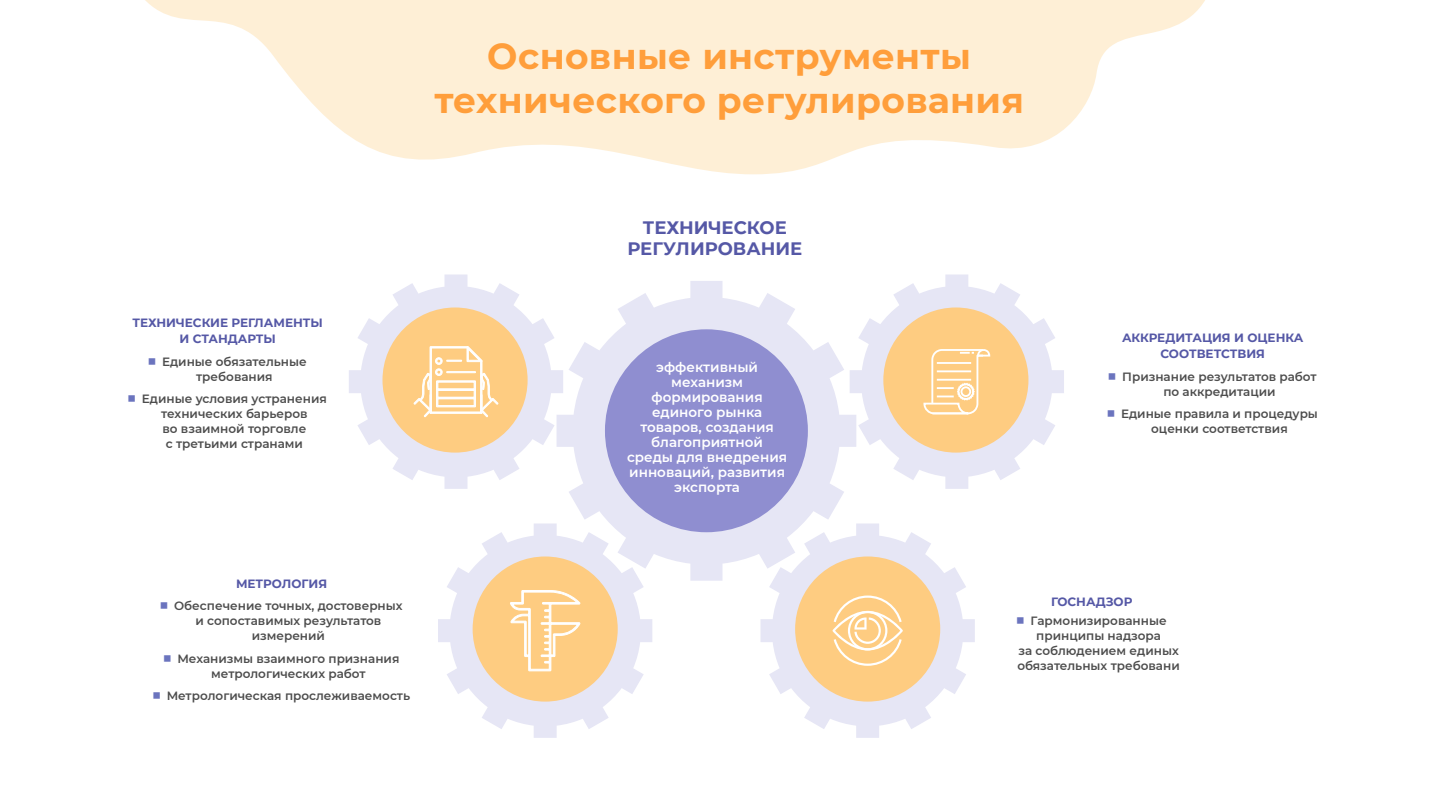
<style>
.page{position:relative;width:1440px;height:810px;background:#fff}
.page>*{position:absolute;margin:0;border:0;box-sizing:border-box;transform-origin:0 0}
.t1{font:700 36px/43.2px "Montserrat";letter-spacing:.01em;color:#ff9e3b;text-align:center}
.bullit_viol{font:700 18px/21.6px "Montserrat";color:#5558a6;text-align:center}
.bullit_viol-2{font:600 13.5px/15px "Montserrat";color:#fff;text-align:center}
.t2{font:600 12px/15px "Montserrat";color:#4d4d4d}
.bullit_viol-3{font:700 12px/16.5px "Montserrat";color:#5558a6;text-align:center}
.s1{font-size:16.5px;color:#6b74be}
</style>
<div class="page">
<svg style="left:563px;top:281px;width:287px;height:300px;fill:#e6e6f5"></svg>
<div style="left:605px;top:329px;width:203px;height:203px;background:#8f8ed0;border-radius:50%"></div>
<svg style="left:349px;top:274px;width:214px;height:215px"></svg>
<svg style="left:850px;top:274px;width:214px;height:215px"></svg>
<svg style="left:438px;top:523px;width:214px;height:215px"></svg>
<svg style="left:760px;top:523px;width:215px;height:215px"></svg>
<svg style="left:145px;top:0;width:1060px;height:175px;fill:#feefd6"></svg>
<h2 class="t1" style="left:434px;top:33px;width:591px">Основные инструменты технического регулирования</h2>
<p class="bullit_viol-3" style="left:132px;top:314px;width:192px">ТЕХНИЧЕСКИЕ РЕГЛАМЕНТЫ<br>И СТАНДАРТЫ</p>
<p class="t2" style="left:196px;top:353px;width:112px;text-indent:-49px"><span class="s1">■</span> Единые обязательные требования</p>
<p class="t2" style="left:127px;top:391px;width:202px"><span class="s1">■</span> Единые условия устранения</p>
<p class="t2" style="left:161px;top:406px;width:148px">технических барьеров</p>
<p class="t2" style="left:162px;top:421px;width:145px">во взаимной торговле</p>
<p class="t2" style="left:166px;top:436px;width:139px">с третьими странами</p>
<p class="bullit_viol-3" style="left:236px;top:575px;width:93px">МЕТРОЛОГИЯ</p>
<p class="t2" style="left:159px;top:598px;width:245px"><span class="s1">■</span> Обеспечение точных, достоверных</p>
<p class="t2" style="left:195px;top:613px;width:187px">и сопоставимых результатов</p>
<p class="t2" style="left:252px;top:628px;width:75px">измерений</p>
<p class="t2" style="left:211px;top:650px;width:190px;text-indent:-49px"><span class="s1">■</span> Механизмы взаимного признания метрологических работ</p>
<p class="t2" style="left:152px;top:688px;width:260px"><span class="s1">■</span> Метрологическая прослеживаемость</p>
<p class="bullit_viol" style="left:627px;top:215px;width:176px">ТЕХНИЧЕСКОЕ<br>РЕГУЛИРОВАНИЕ</p>
<p class="bullit_viol-2" style="left:627px;top:359px;width:162px">эффективный механизм формирования единого рынка товаров, создания благоприятной среды для внедрения инноваций, развития экспорта</p>
<p class="bullit_viol-3" style="left:1122px;top:329px;width:183px">АККРЕДИТАЦИЯ И ОЦЕНКА<br>СООТВЕТСТВИЯ</p>
<p class="t2" style="left:1163px;top:368px;width:155px;text-indent:-56px"><span class="s1">■</span> Признание результатов работ по аккредитации</p>
<p class="t2" style="left:1151px;top:406px;width:168px;text-indent:-45px"><span class="s1">■</span> Единые правила и процедуры оценки соответствия</p>
<p class="bullit_viol-3" style="left:1051px;top:593px;width:83px">ГОСНАДЗОР</p>
<p class="t2" style="left:1015px;top:613px;width:153px"><span class="s1">■</span> Гармонизированные</p>
<p class="t2" style="left:1036px;top:628px;width:126px">принципы надзора</p>
<p class="t2" style="left:1018px;top:643px;width:162px">за соблюдением единых</p>
<p class="t2" style="left:1017px;top:658px;width:164px">обязательных требовани</p>
</div>
